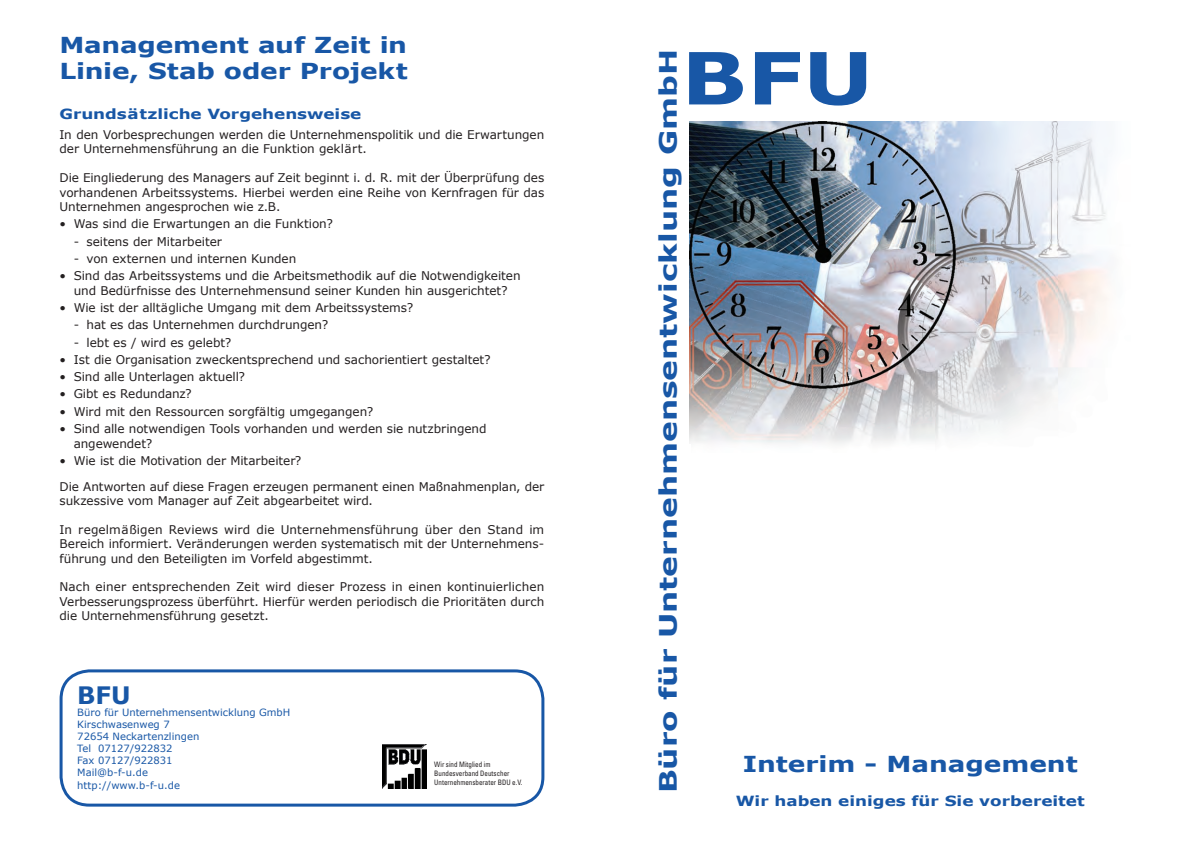
<style>
.page{position:relative;width:1191px;height:842px;background:#fff}
.page>*{position:absolute;margin:0;border:0;box-sizing:border-box;transform-origin:0 0}
.t1{font:700 72px "Verdana";color:#1857a6;scale:1.2 1}
.t2{font:700 24px "Verdana";color:#1857a6;scale:1.3 1}
.t3{font:700 24px "Verdana";color:#1857a6}
.t4{font:700 22px/26.5px "Verdana";color:#1857a6;scale:1.2 1}
.t5{font:700 14px "Verdana";color:#1857a6;scale:1.2 1}
.t6{font:12px/14.5px "Verdana";letter-spacing:-.005em;color:#231f20}
.t7{font:10px/12px "Verdana";color:#1857a6}
.t8{font:condensed 7.5px/9px "Univers";color:#231f20;scale:.94 1}
</style>
<div class="page">
<div style="left:60px;top:669px;width:484px;height:138px;border:3px solid #1857a6;border-radius:28px"></div>
<svg style="left:382px;top:744px;width:45px;height:45px"></svg>
<img style="left:382px;top:744px;width:44px;height:44px">
<img style="left:689px;top:122px;width:419px;height:322px">
<h3 class="t4" style="left:60px;top:31px;width:292px">Management auf Zeit in<br>Linie, Stab oder Projekt</h3>
<p class="t5" style="left:60px;top:105px;width:253px">Grundsätzliche Vorgehensweise</p>
<p class="t6" style="left:60px;top:127px;width:486px">In den Vorbesprechungen werden die Unternehmenspolitik und die Erwartungen der Unternehmensführung an die Funktion geklärt.</p>
<p class="t6" style="left:60px;top:170px;width:486px;text-align:justify">Die Eingliederung des Managers auf Zeit beginnt i. d. R. mit der Überprüfung des vorhandenen Arbeitssystems. Hierbei werden eine Reihe von Kernfragen für das Unternehmen angesprochen wie z.B.</p>
<p class="t6" style="left:60px;top:216px;width:275px">• Was sind die Erwartungen an die Funktion?</p>
<p class="t6" style="left:74px;top:234px;width:150px">- seitens der Mitarbeiter</p>
<p class="t6" style="left:74px;top:251px;width:224px">- von externen und internen Kunden</p>
<p class="t6" style="left:60px;top:268px;width:462px;text-align:center">• Sind das Arbeitssystems und die Arbeitsmethodik auf die Notwendigkeiten und Bedürfnisse des Unternehmensund seiner Kunden hin ausgerichtet?</p>
<p class="t6" style="left:60px;top:300px;width:355px">• Wie ist der alltägliche Umgang mit dem Arbeitssystems?</p>
<p class="t6" style="left:74px;top:317px;width:256px">- hat es das Unternehmen durchdrungen?</p>
<p class="t6" style="left:74px;top:335px;width:159px">- lebt es / wird es gelebt?</p>
<p class="t6" style="left:60px;top:352px;width:433px">• Ist die Organisation zweckentsprechend und sachorientiert gestaltet?</p>
<p class="t6" style="left:60px;top:369px;width:187px">• Sind alle Unterlagen aktuell?</p>
<p class="t6" style="left:60px;top:386px;width:134px">• Gibt es Redundanz?</p>
<p class="t6" style="left:60px;top:404px;width:315px">• Wird mit den Ressourcen sorgfältig umgegangen?</p>
<p class="t6" style="left:74px;top:421px;width:414px;text-indent:-14px">• Sind alle notwendigen Tools vorhanden und werden sie nutzbringend angewendet?</p>
<p class="t6" style="left:60px;top:447px;width:486px;line-height:25.8px">• Wie ist die Motivation der Mitarbeiter?<br>Die Antworten auf diese Fragen erzeugen permanent einen Maßnahmenplan, der</p>
<p class="t6" style="left:60px;top:493px;width:315px">sukzessive vom Manager auf Zeit abgearbeitet wird.</p>
<p class="t6" style="left:60px;top:522px;width:486px;text-align:justify">In regelmäßigen Reviews wird die Unternehmensführung über den Stand im Bereich informiert. Veränderungen werden systematisch mit der Unternehmens&shy;führung und den Beteiligten im Vorfeld abgestimmt.</p>
<p class="t6" style="left:60px;top:579px;width:486px;text-align:justify">Nach einer entsprechenden Zeit wird dieser Prozess in einen kontinuierlichen Verbesserungsprozess überführt. Hierfür werden periodisch die Prioritäten durch die Unternehmensführung gesetzt.</p>
<h2 class="t3" style="left:77px;top:680px;width:55px">BFU</h2>
<p class="t7" style="left:77px;top:706px;width:215px">Büro für Unternehmensentwicklung GmbH<br>Kirschwasenweg 7<br>72654 Neckartenzlingen<br>Tel 07127/922832<br>Fax 07127/922831<br>Mail@b-f-u.de<br>http://www.b-f-u.de</p>
<p class="t8" style="left:434px;top:760px;width:95px">Wir sind Mitglied im<br>Bundesverband Deutscher<br>Unternehmensberater BDU e.V.</p>
<h1 class="t1" style="left:681px;top:32px;width:162px">BFU</h1>
<h2 class="t2" style="left:653px;top:793px;width:574px;rotate:-90deg">Büro für Unternehmensentwicklung GmbH</h2>
<h3 class="t4" style="left:742px;top:750px;width:281px">Interim - Management</h3>
<p class="t5" style="left:735px;top:792px;width:292px">Wir haben einiges für Sie vorbereitet</p>
</div>
